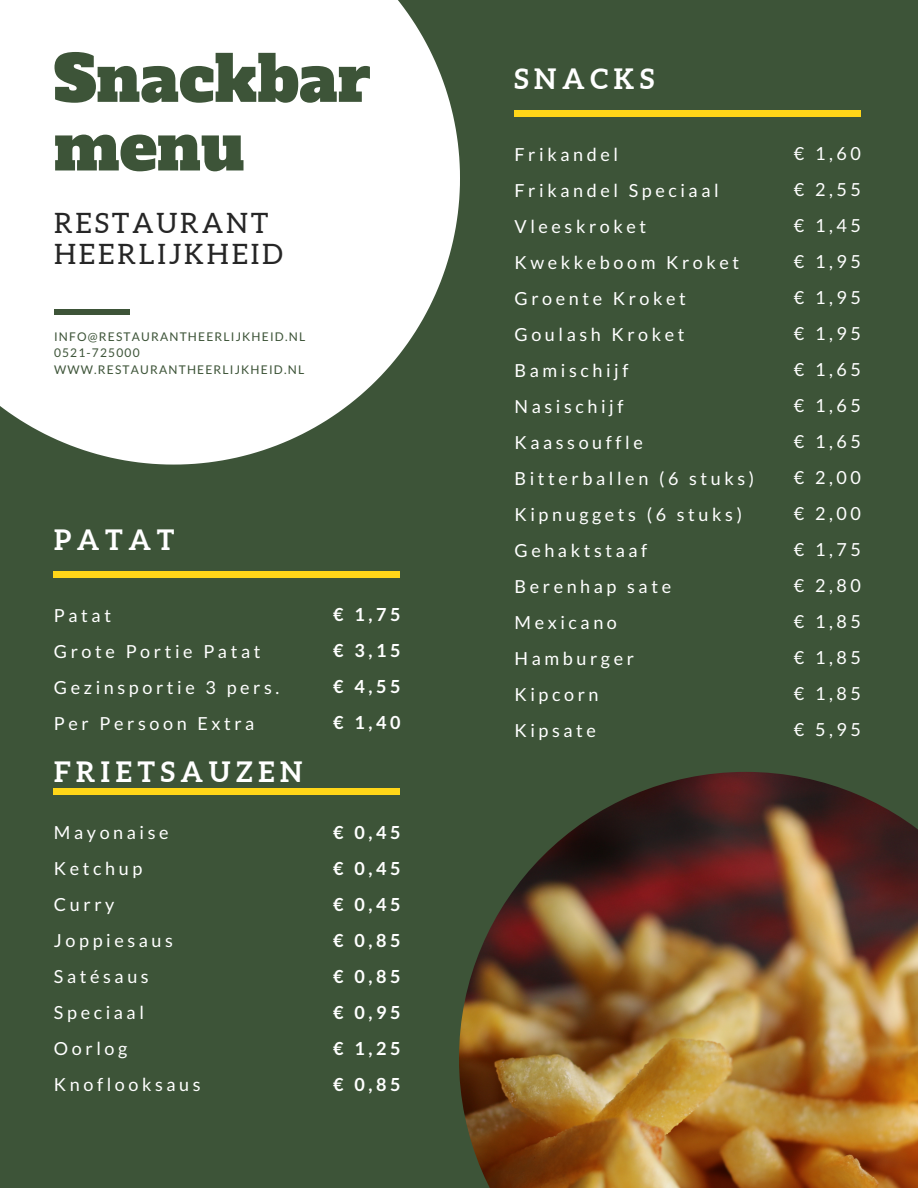
<style>
.page{position:relative;width:918px;height:1188px;background:#3d5438}
.page>*{position:absolute;margin:0;border:0;box-sizing:border-box;transform-origin:0 0}
.t1{font:63px "Alfa Slab One";color:#3d5438}
.t2{font:28.05px "Aleo";letter-spacing:.1em;color:#262626}
.t3{font:700 28.05px "Aleo";letter-spacing:.2em;color:#fff}
.t4{font:18px "Lato";letter-spacing:.2em;color:#fff}
.t5{font:700 18px "Lato";letter-spacing:.2em;color:#fff}
.t6{font:12px "Lato";letter-spacing:.1em;color:#3d5438}
</style>
<div class="page">
<svg style="left:0;top:0;width:460px;height:465px;background:#e8ebe8"></svg>
<img style="left:459px;top:772px;width:459px;height:416px">
<div style="left:54px;top:309px;width:75px;height:6px;background:#3d5438"></div>
<div style="left:53px;top:572px;width:347px;height:5px;background:#ffd618"></div>
<div style="left:53px;top:789px;width:347px;height:6px;background:#ffd618"></div>
<div style="left:514px;top:110px;width:346px;height:6px;background:#ffd618"></div>
<p class="t1" style="left:54px;top:37px;width:318px">Snackbar</p>
<p class="t1" style="left:54px;top:105px;width:192px">menu</p>
<p class="t2" style="left:54px;top:208px;width:216px">RESTAURANT</p>
<p class="t2" style="left:54px;top:238px;width:231px">HEERLIJKHEID</p>
<p class="t6" style="left:54px;top:329px;width:253px">INFO@RESTAURANTHEERLIJKHEID.NL</p>
<p class="t6" style="left:54px;top:346px;width:87px">0521-725000</p>
<p class="t6" style="left:54px;top:362px;width:252px">WWW.RESTAURANTHEERLIJKHEID.NL</p>
<p class="t3" style="left:54px;top:523px;width:122px">PATAT</p>
<p class="t4" style="left:54px;top:604px;width:59px">Patat</p>
<p class="t4" style="left:54px;top:640px;width:208px">Grote Portie Patat</p>
<p class="t4" style="left:54px;top:676px;width:227px">Gezinsportie 3 pers.</p>
<p class="t4" style="left:54px;top:712px;width:202px">Per Persoon Extra</p>
<p class="t3" style="left:54px;top:755px;width:250px">FRIETSAUZEN</p>
<p class="t4" style="left:54px;top:822px;width:116px">Mayonaise</p>
<p class="t4" style="left:54px;top:858px;width:90px">Ketchup</p>
<p class="t4" style="left:54px;top:894px;width:62px">Curry</p>
<p class="t4" style="left:54px;top:930px;width:121px">Joppiesaus</p>
<p class="t4" style="left:54px;top:966px;width:96px">Satésaus</p>
<p class="t4" style="left:54px;top:1002px;width:91px">Speciaal</p>
<p class="t4" style="left:54px;top:1038px;width:75px">Oorlog</p>
<p class="t4" style="left:54px;top:1074px;width:148px">Knoflooksaus</p>
<p class="t5" style="left:333px;top:604px;width:69px">€ 1,75</p>
<p class="t5" style="left:333px;top:640px;width:69px">€ 3,15</p>
<p class="t5" style="left:333px;top:676px;width:69px">€ 4,55</p>
<p class="t5" style="left:333px;top:712px;width:69px">€ 1,40</p>
<p class="t5" style="left:333px;top:821px;width:69px">€ 0,45</p>
<p class="t5" style="left:333px;top:857px;width:69px">€ 0,45</p>
<p class="t5" style="left:333px;top:893px;width:69px">€ 0,45</p>
<p class="t5" style="left:333px;top:929px;width:69px">€ 0,85</p>
<p class="t5" style="left:333px;top:965px;width:69px">€ 0,85</p>
<p class="t5" style="left:333px;top:1001px;width:69px">€ 0,95</p>
<p class="t5" style="left:333px;top:1037px;width:69px">€ 1,25</p>
<p class="t5" style="left:333px;top:1073px;width:69px">€ 0,85</p>
<p class="t3" style="left:515px;top:62px;width:141px">SNACKS</p>
<p class="t4" style="left:515px;top:143px;width:105px">Frikandel</p>
<p class="t4" style="left:515px;top:179px;width:206px">Frikandel Speciaal</p>
<p class="t4" style="left:515px;top:215px;width:133px">Vleeskroket</p>
<p class="t4" style="left:515px;top:251px;width:226px">Kwekkeboom Kroket</p>
<p class="t4" style="left:515px;top:287px;width:173px">Groente Kroket</p>
<p class="t4" style="left:515px;top:323px;width:172px">Goulash Kroket</p>
<p class="t4" style="left:515px;top:359px;width:116px">Bamischijf</p>
<p class="t4" style="left:515px;top:395px;width:111px">Nasischijf</p>
<p class="t4" style="left:515px;top:431px;width:130px">Kaassouffle</p>
<p class="t4" style="left:515px;top:467px;width:241px">Bitterballen (6 stuks)</p>
<p class="t4" style="left:515px;top:503px;width:229px">Kipnuggets (6 stuks)</p>
<p class="t4" style="left:515px;top:539px;width:134px">Gehaktstaaf</p>
<p class="t4" style="left:515px;top:575px;width:158px">Berenhap sate</p>
<p class="t4" style="left:515px;top:611px;width:104px">Mexicano</p>
<p class="t4" style="left:515px;top:647px;width:121px">Hamburger</p>
<p class="t4" style="left:515px;top:683px;width:86px">Kipcorn</p>
<p class="t4" style="left:515px;top:719px;width:83px">Kipsate</p>
<p class="t4" style="left:794px;top:143px;width:69px">€ 1,60</p>
<p class="t4" style="left:794px;top:179px;width:69px">€ 2,55</p>
<p class="t4" style="left:794px;top:215px;width:69px">€ 1,45</p>
<p class="t4" style="left:794px;top:251px;width:69px">€ 1,95</p>
<p class="t4" style="left:794px;top:287px;width:69px">€ 1,95</p>
<p class="t4" style="left:794px;top:323px;width:69px">€ 1,95</p>
<p class="t4" style="left:794px;top:359px;width:69px">€ 1,65</p>
<p class="t4" style="left:794px;top:395px;width:69px">€ 1,65</p>
<p class="t4" style="left:794px;top:431px;width:69px">€ 1,65</p>
<p class="t4" style="left:794px;top:467px;width:69px">€ 2,00</p>
<p class="t4" style="left:794px;top:503px;width:69px">€ 2,00</p>
<p class="t4" style="left:794px;top:539px;width:69px">€ 1,75</p>
<p class="t4" style="left:794px;top:575px;width:69px">€ 2,80</p>
<p class="t4" style="left:794px;top:611px;width:69px">€ 1,85</p>
<p class="t4" style="left:794px;top:647px;width:69px">€ 1,85</p>
<p class="t4" style="left:794px;top:683px;width:69px">€ 1,85</p>
<p class="t4" style="left:794px;top:719px;width:69px">€ 5,95</p>
</div>
